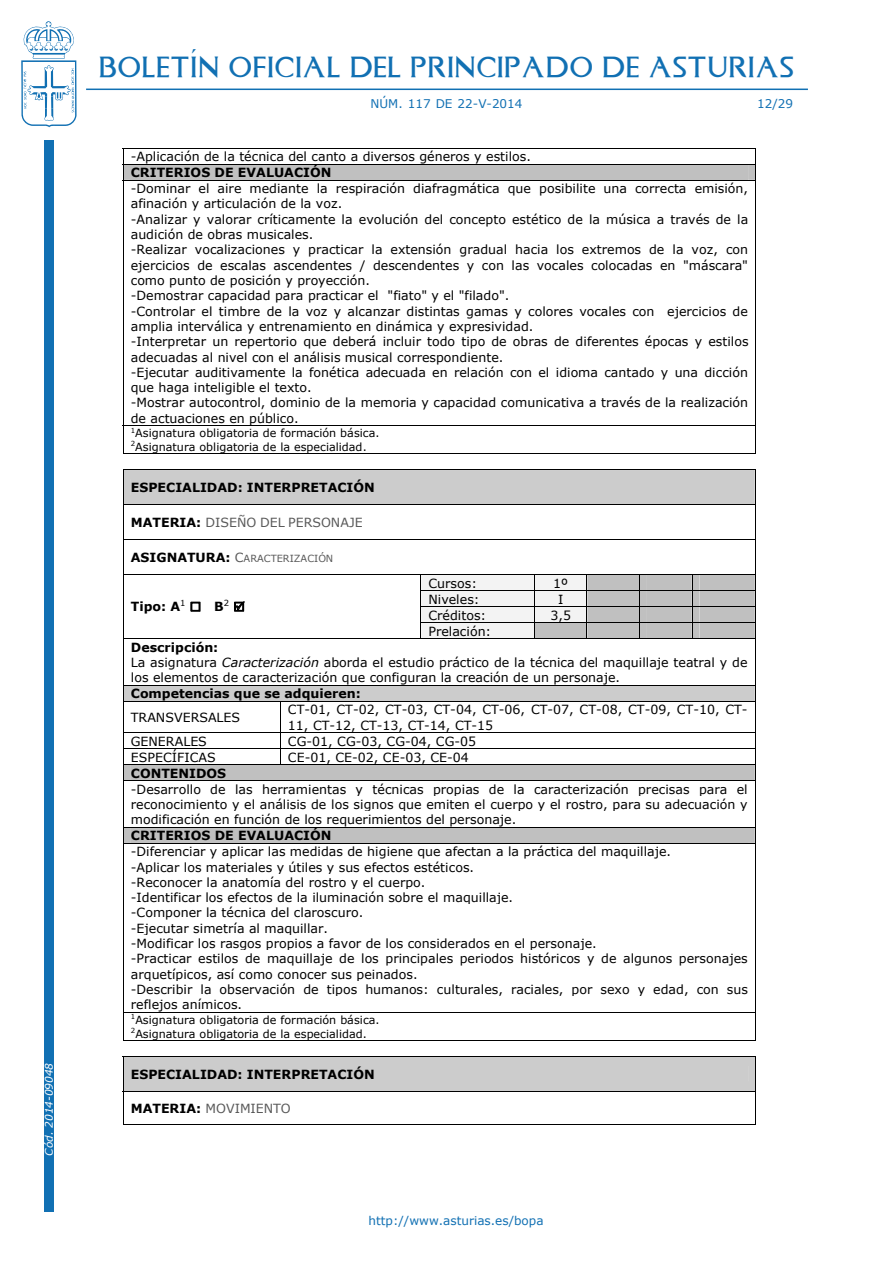
<style>
.page{position:relative;width:893px;height:1263px;background:#fff}
.page>*{position:absolute;margin:0;border:0;box-sizing:border-box;transform-origin:0 0}
.t1{font:24px "Asturica";letter-spacing:.05em;color:#1170b3}
.t2{font:12.6px/15.5px "Verdana";color:#000}
.t3{font:700 12.6px "Verdana";color:#000}
.t4{font:12.6px "Verdana";color:#595959}
.t5{font:12px "Verdana";color:#1170b3}
.t6{font:11.1px/13.6px "Verdana";color:#000}
.t7{font:italic 10.5px "Verdana";color:#fff}
.t8{font:9.75px "Verdana";color:#595959}
.s1{font-weight:700}
.s2{font-weight:700;color:#000}
.s3{font-weight:700;font-size:12.6px;color:#000}
.s4{font-size:12.6px}
.s5{font-style:italic}
</style>
<div class="page">
<div style="left:44px;top:140px;width:10px;height:1072px;background:#1170b3"></div>
<svg style="left:21px;top:21px;width:56px;height:106px"></svg>
<hr style="left:86px;top:89px;width:722px;height:1px;background:#1170b3">
<svg style="left:123px;top:148px;width:633px;height:32px"></svg>
<hr style="left:123px;top:180px;width:633px;height:1px;background:#000">
<hr style="left:123px;top:181px;width:1px;height:244px;background:#000">
<hr style="left:755px;top:181px;width:1px;height:244px;background:#000">
<hr style="left:123px;top:425px;width:633px;height:1px;background:#000">
<svg style="left:123px;top:426px;width:1px;height:27px"></svg>
<hr style="left:123px;top:453px;width:632px;height:1px;background:#000">
<svg style="left:755px;top:426px;width:1px;height:28px"></svg>
<hr style="left:123px;top:638px;width:632px;height:1px;background:#000">
<hr style="left:123px;top:639px;width:1px;height:46px;background:#000">
<hr style="left:755px;top:639px;width:1px;height:46px;background:#000">
<hr style="left:123px;top:685px;width:632px;height:1px;background:#000">
<svg style="left:123px;top:686px;width:633px;height:157px"></svg>
<hr style="left:123px;top:843px;width:632px;height:1px;background:#000">
<hr style="left:123px;top:843px;width:1px;height:169px;background:#000">
<hr style="left:755px;top:843px;width:1px;height:169px;background:#000">
<hr style="left:123px;top:1012px;width:632px;height:1px;background:#000">
<svg style="left:123px;top:1013px;width:633px;height:28px"></svg>
<svg style="left:123px;top:1056px;width:633px;height:69px"></svg>
<svg style="left:123px;top:469px;width:633px;height:169px"></svg>
<p class="t7" style="left:42px;top:1155px;width:94px;rotate:-90deg">Cód. 2014-09048</p>
<h1 class="t1" style="left:99px;top:49px;width:696px">BOLETÍN OFICIAL DEL PRINCIPADO DE ASTURIAS</h1>
<p class="t5" style="left:370px;top:96px;width:154px">núm. 117 de 22-v-2014</p>
<p class="t5" style="left:757px;top:96px;width:37px">12/29</p>
<p class="t2" style="left:131px;top:148px;width:619px">-aplicación de la técnica del canto a diversos géneros y estilos.<br><span class="s1">CRITERIOS DE EVALUACIÓN<br></span>-dominar el aire mediante la respiración diafragmática que posibilite una correcta emisión, afinación y articulación de la voz.<br>-analizar y valorar críticamente la evolución del concepto estético de la música a través de la audición de obras musicales.<br>-realizar vocalizaciones y practicar la extensión gradual hacia los extremos de la voz, con ejercicios de escalas ascendentes / descendentes y con las vocales colocadas en "máscara" como punto de posición y proyección.<br>-demostrar capacidad para practicar el "fiato" y el "filado".<br>-Controlar el timbre de la voz y alcanzar distintas gamas y colores vocales con ejercicios de amplia interválica y entrenamiento en dinámica y expresividad.<br>-interpretar un repertorio que deberá incluir todo tipo de obras de diferentes épocas y estilos adecuadas al nivel con el análisis musical correspondiente.<br>-ejecutar auditivamente la fonética adecuada en relación con el idioma cantado y una dicción que haga inteligible el texto.<br>-mostrar autocontrol, dominio de la memoria y capacidad comunicativa a través de la realización de actuaciones en público.</p>
<p class="t6" style="left:131px;top:426px;width:250px"><sup>1</sup>asignatura obligatoria de formación básica.<br><sup>2</sup>asignatura obligatoria de la especialidad.</p>
<p class="t3" style="left:131px;top:480px;width:246px">ESPECIALIDAD: INTERPRETACIÓN</p>
<p class="t4" style="left:131px;top:515px;width:233px"><span class="s2">MATERIA:</span> diseÑo del personaje</p>
<p class="t8" style="left:131px;top:552px;width:204px"><span class="s3">ASIGNATURA:</span> <span class="s4">C</span>araCteriZaCión</p>
<p class="t2" style="left:428px;top:575px;width:50px">Cursos:</p>
<p class="t2" style="left:553px;top:575px;width:16px">1º</p>
<p class="t2" style="left:428px;top:591px;width:53px">niveles:</p>
<p class="t2" style="left:558px;top:591px;width:7px">i</p>
<p class="t2" style="left:428px;top:607px;width:59px">Créditos:</p>
<p class="t2" style="left:550px;top:607px;width:22px">3,5</p>
<p class="t3" style="left:131px;top:599px;width:56px">Tipo: A<sup>1</sup></p>
<p class="t3" style="left:214px;top:599px;width:16px">B<sup>2</sup></p>
<p class="t2" style="left:428px;top:623px;width:64px">prelación:</p>
<p class="t2" style="left:131px;top:639px;width:618px"><span class="s1">Descripción:<br></span>la asignatura <span class="s5">Caracterización</span> aborda el estudio práctico de la técnica del maquillaje teatral y de los elementos de caracterización que configuran la creación de un personaje.<br><span class="s1">Competencias que se adquieren:</span></p>
<p class="t2" style="left:131px;top:709px;width:111px">transversales</p>
<p class="t2" style="left:288px;top:702px;width:461px">Ct-01, Ct-02, Ct-03, Ct-04, Ct-06, Ct-07, Ct-08, Ct-09, Ct-10, Ct-<br>11, Ct-12, Ct-13, Ct-14, Ct-15</p>
<p class="t2" style="left:131px;top:733px;width:77px">Generales</p>
<p class="t2" style="left:288px;top:733px;width:190px">CG-01, CG-03, CG-04, CG-05</p>
<p class="t2" style="left:131px;top:749px;width:86px">espeCíFiCas</p>
<p class="t2" style="left:288px;top:749px;width:182px">Ce-01, Ce-02, Ce-03, Ce-04</p>
<p class="t2" style="left:131px;top:765px;width:619px"><span class="s1">CONTENIDOS<br></span>-desarrollo de las herramientas y técnicas propias de la caracterización precisas para el reconocimiento y el análisis de los signos que emiten el cuerpo y el rostro, para su adecuación y modificación en función de los requerimientos del personaje.<br><span class="s1">CRITERIOS DE EVALUACIÓN<br></span>-diferenciar y aplicar las medidas de higiene que afectan a la práctica del maquillaje.<br>-aplicar los materiales y útiles y sus efectos estéticos.<br>-reconocer la anatomía del rostro y el cuerpo.<br>-identificar los efectos de la iluminación sobre el maquillaje.<br>-Componer la técnica del claroscuro.<br>-ejecutar simetría al maquillar.<br>-modificar los rasgos propios a favor de los considerados en el personaje.<br>-practicar estilos de maquillaje de los principales periodos históricos y de algunos personajes arquetípicos, así como conocer sus peinados.<br>-describir la observación de tipos humanos: culturales, raciales, por sexo y edad, con sus reflejos anímicos.</p>
<p class="t6" style="left:131px;top:1013px;width:250px"><sup>1</sup>asignatura obligatoria de formación básica.<br><sup>2</sup>asignatura obligatoria de la especialidad.</p>
<p class="t3" style="left:131px;top:1066px;width:246px">ESPECIALIDAD: INTERPRETACIÓN</p>
<p class="t4" style="left:131px;top:1100px;width:162px"><span class="s2">MATERIA:</span> movimiento</p>
<p class="t5" style="left:369px;top:1213px;width:177px">http://www.asturias.es/bopa</p>
</div>
